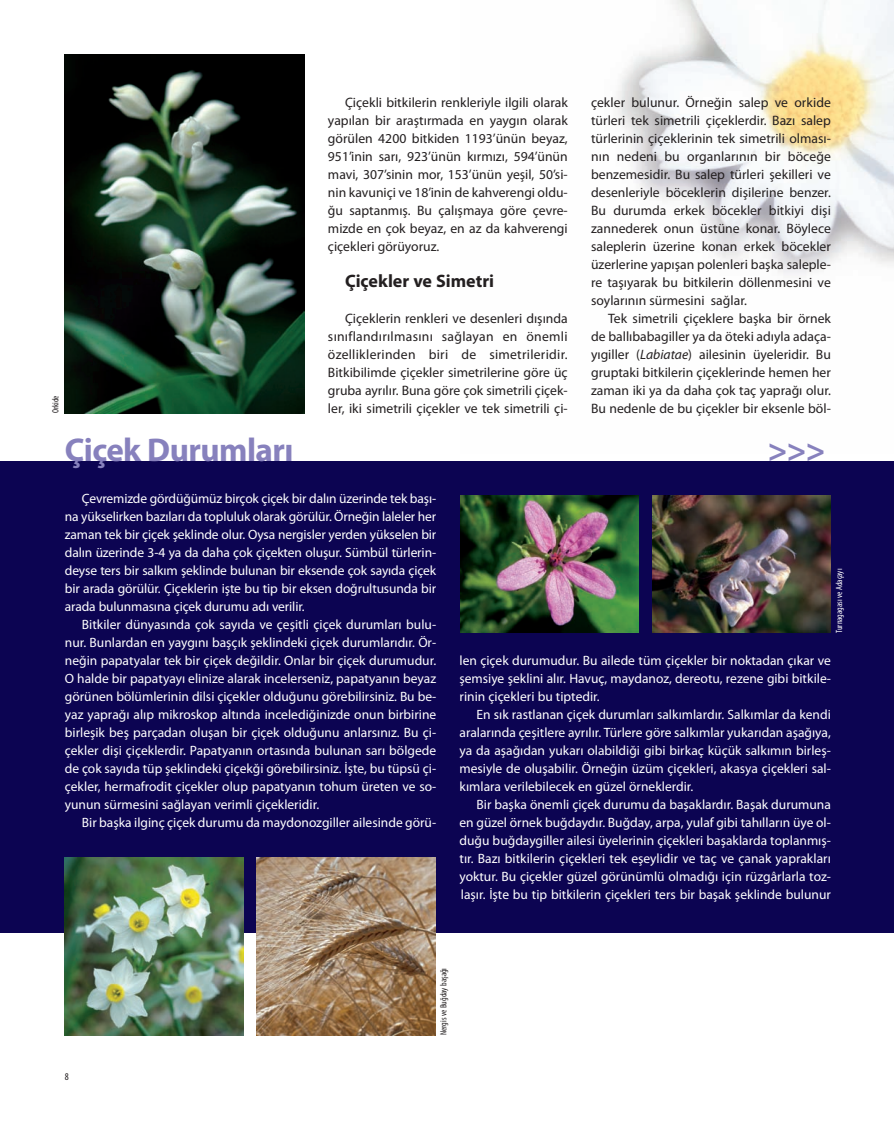
<style>
.page{position:relative;width:894px;height:1129px;background:#fff}
.page>*{position:absolute;margin:0;border:0;box-sizing:border-box;transform-origin:0 0}
.t1{font:700 33px "Myriad Pro";letter-spacing:-.015em;color:#8781bd}
.t2{font:700 18px "Myriad Pro";color:#231f20}
.t3{font:13.65px/18px "Myriad Pro";color:#231f20;text-align:justify}
.t4{font:13.5px/18px "Myriad Pro";color:#fff;text-align:justify}
.t5{font:condensed 10.35px "Myriad Pro";color:#231f20}
.t6{font:condensed 9px "Myriad Pro";color:#231f20}
.t7{font:condensed 9px "Myriad Pro";color:#fff}
.s1{font-style:italic}
</style>
<div class="page">
<img style="left:617px;top:0;width:276px;height:275px">
<div style="left:0;top:461px;width:893px;height:472px;background:#0c0452"></div>
<img style="left:65px;top:858px;width:178px;height:177px">
<img style="left:257px;top:858px;width:178px;height:177px">
<img style="left:460px;top:495px;width:178px;height:138px">
<img style="left:652px;top:495px;width:178px;height:138px">
<img style="left:65px;top:55px;width:239px;height:358px">
<p class="t6" style="left:52px;top:413px;width:19px;rotate:-90deg">Orkide</p>
<p class="t3" style="left:328px;top:95px;width:241px;text-indent:17px">Çiçekli bitkilerin renkleriyle ilgili olarak yapılan bir araştırmada en yaygın olarak görülen 4200 bitkiden 1193’ünün beyaz, 951’inin sarı, 923’ünün kırmızı, 594’ünün mavi, 307’sinin mor, 153’ünün yeşil, 50’si&shy;nin kavuniçi ve 18’inin de kahverengi oldu&shy;ğu saptanmış. Bu çalışmaya göre çevre&shy;mizde en çok beyaz, en az da kahverengi çiçekleri görüyoruz.</p>
<h2 class="t2" style="left:345px;top:274px;width:151px">Çiçekler ve Simetri</h2>
<p class="t3" style="left:328px;top:311px;width:241px;text-indent:17px">Çiçeklerin renkleri ve desenleri dışında sınıflandırılmasını sağlayan en önemli özelliklerinden biri de simetrileridir.<br>Bitkibilimde çiçekler simetrilerine göre üç gruba ayrılır. Buna göre çok simetrili çiçek&shy;ler, iki simetrili çiçekler ve tek simetrili çi-</p>
<p class="t3" style="left:591px;top:95px;width:241px">çekler bulunur. Örneğin salep ve orkide türleri tek simetrili çiçeklerdir. Bazı salep türlerinin çiçeklerinin tek simetrili olması&shy;nın nedeni bu organlarının bir böceğe benzemesidir. Bu salep türleri şekilleri ve desenleriyle böceklerin dişilerine benzer.<br>Bu durumda erkek böcekler bitkiyi dişi zannederek onun üstüne konar. Böylece saleplerin üzerine konan erkek böcekler üzerlerine yapışan polenleri başka saleple&shy;re taşıyarak bu bitkilerin döllenmesini ve soylarının sürmesini sağlar.</p>
<p class="t3" style="left:591px;top:311px;width:241px;text-indent:17px">Tek simetrili çiçeklere başka bir örnek de ballıbabagiller ya da öteki adıyla adaça&shy;yıgiller (<span class="s1">Labiatae</span>) ailesinin üyeleridir. Bu gruptaki bitkilerin çiçeklerinde hemen her zaman iki ya da daha çok taç yaprağı olur.<br>Bu nedenle de bu çiçekler bir eksenle böl-</p>
<h1 class="t1" style="left:65px;top:438px;width:230px">Çiçek Durumları</h1>
<h1 class="t1" style="left:767px;top:438px;width:59px">&gt;&gt;&gt;</h1>
<p class="t4" style="left:65px;top:491px;width:373px;text-indent:17px">Çevremizde gördüğümüz birçok çiçek bir dalın üzerinde tek başı&shy;na yükselirken bazıları da topluluk olarak görülür. Örneğin laleler her zaman tek bir çiçek şeklinde olur. Oysa nergisler yerden yükselen bir dalın üzerinde 3-4 ya da daha çok çiçekten oluşur. Sümbül türlerin&shy;deyse ters bir salkım şeklinde bulunan bir eksende çok sayıda çiçek bir arada görülür. Çiçeklerin işte bu tip bir eksen doğrultusunda bir arada bulunmasına çiçek durumu adı verilir.</p>
<p class="t4" style="left:65px;top:617px;width:373px;text-indent:17px">Bitkiler dünyasında çok sayıda ve çeşitli çiçek durumları bulu&shy;nur. Bunlardan en yaygını başçık şeklindeki çiçek durumlarıdır. Ör&shy;neğin papatyalar tek bir çiçek değildir. Onlar bir çiçek durumudur.<br>O halde bir papatyayı elinize alarak incelerseniz, papatyanın beyaz görünen bölümlerinin dilsi çiçekler olduğunu görebilirsiniz. Bu be&shy;yaz yaprağı alıp mikroskop altında incelediğinizde onun birbirine birleşik beş parçadan oluşan bir çiçek olduğunu anlarsınız. Bu çi&shy;çekler dişi çiçeklerdir. Papatyanın ortasında bulunan sarı bölgede de çok sayıda tüp şeklindeki çiçekği görebilirsiniz. İşte, bu tüpsü çi&shy;çekler, hermafrodit çiçekler olup papatyanın tohum üreten ve so&shy;yunun sürmesini sağlayan verimli çiçekleridir.</p>
<p class="t4" style="left:82px;top:815px;width:356px">Bir başka ilginç çiçek durumu da maydonozgiller ailesinde görü-</p>
<p class="t7" style="left:835px;top:633px;width:66px;rotate:-90deg">Turnagagası ve Adaçayı</p>
<p class="t4" style="left:459px;top:653px;width:373px">len çiçek durumudur. Bu ailede tüm çiçekler bir noktadan çıkar ve şemsiye şeklini alır. Havuç, maydanoz, dereotu, rezene gibi bitkile&shy;rinin çiçekleri bu tiptedir.</p>
<p class="t4" style="left:459px;top:707px;width:373px;text-indent:17px">En sık rastlanan çiçek durumları salkımlardır. Salkımlar da kendi aralarında çeşitlere ayrılır. Türlere göre salkımlar yukarıdan aşağıya, ya da aşağıdan yukarı olabildiği gibi birkaç küçük salkımın birleş&shy;mesiyle de oluşabilir. Örneğin üzüm çiçekleri, akasya çiçekleri sal&shy;kımlara verilebilecek en güzel örneklerdir.</p>
<p class="t4" style="left:459px;top:797px;width:373px;text-indent:17px">Bir başka önemli çiçek durumu da başaklardır. Başak durumuna en güzel örnek buğdaydır. Buğday, arpa, yulaf gibi tahılların üye ol&shy;duğu buğdaygiller ailesi üyelerinin çiçekleri başaklarda toplanmış&shy;tır. Bazı bitkilerin çiçekleri tek eşeylidir ve taç ve çanak yaprakları yoktur. Bu çiçekler güzel görünümlü olmadığı için rüzgârlarla toz&shy;laşır. İşte bu tip bitkilerin çiçekleri ters bir başak şeklinde bulunur</p>
<p class="t5" style="left:65px;top:1073px;width:5px">8</p>
<p class="t6" style="left:440px;top:1035px;width:69px;rotate:-90deg">Nergis ve Buğday başağı</p>
</div>
